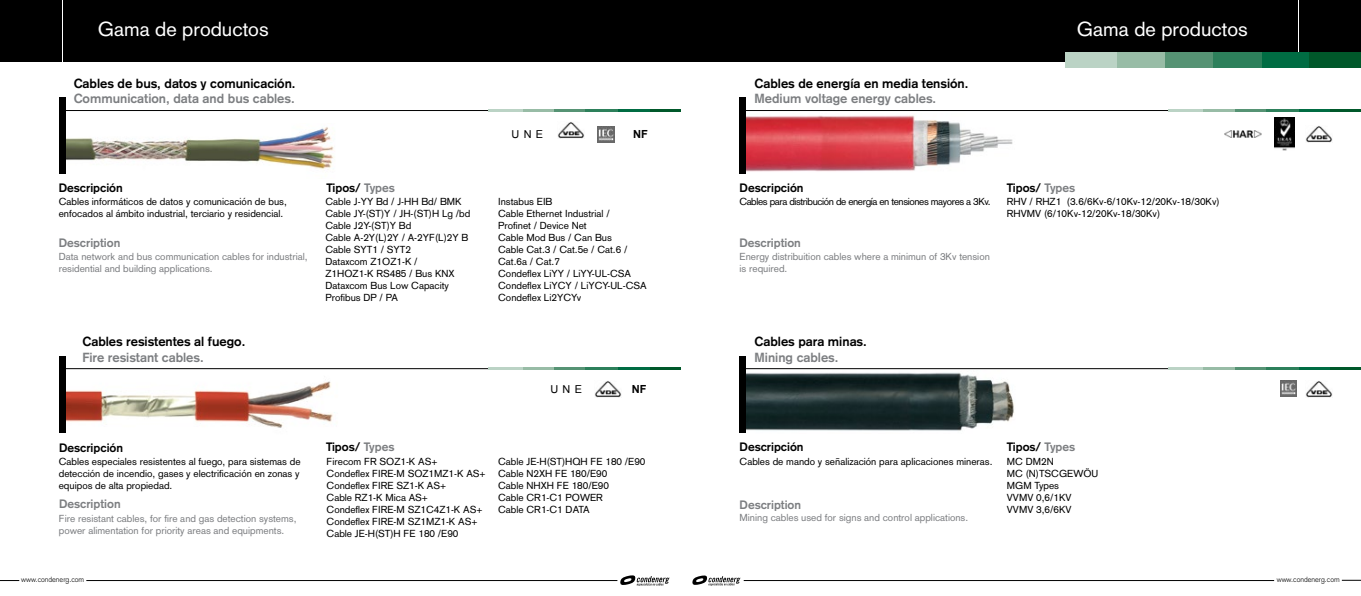
<style>
.page{position:relative;width:1361px;height:596px;background:#fff}
.page>*{position:absolute;margin:0;border:0;box-sizing:border-box;transform-origin:0 0}
.t1{font:20px "Akzidenz Grotesk";color:#fff}
.t2{font:700 13px "Akzidenz Grotesk";color:#000}
.t3{font:700 13px "Akzidenz Grotesk";color:#7c7e81}
.t4{font:700 12px "Akzidenz Grotesk";color:#000}
.t5{font:700 12px "Akzidenz Grotesk";color:#7c7e81}
.t6{font:700 11.1px "Arial";color:#000}
.t7{font:10.9px "Arial";letter-spacing:.4em;color:#000}
.t8{font:10px/12px "Akzidenz Grotesk";color:#000}
.t9{font:10px/12px "Akzidenz Grotesk";color:#7c7e81}
.t10{font:10px "Akzidenz Grotesk";letter-spacing:-.04em;color:#000}
.t11{font:300 7.4px "Akzidenz Grotesk";color:#000}
.s1{color:#7c7e81}
</style>
<div class="page">
<svg style="left:620px;top:575px;width:49px;height:10px"></svg>
<hr style="left:86px;top:580px;width:531px;height:1px;background:#000">
<svg style="left:0;top:580px;width:19px;height:1px"></svg>
<hr style="left:744px;top:580px;width:530px;height:1px;background:#000">
<svg style="left:1342px;top:579px;width:19px;height:1px"></svg>
<svg style="left:692px;top:575px;width:48px;height:10px"></svg>
<img style="left:595px;top:381px;width:27px;height:16px">
<img style="left:65px;top:369px;width:341px;height:64px">
<img style="left:743px;top:372px;width:271px;height:61px">
<img style="left:65px;top:123px;width:270px;height:51px">
<div style="left:63px;top:0;width:1234px;height:61px;background:#000"></div>
<img style="left:746px;top:115px;width:267px;height:57px">
<div style="left:1299px;top:0;width:62px;height:61px;background:#000"></div>
<hr style="left:61px;top:110px;width:619px;height:1px;background:#000">
<div style="left:1117px;top:52px;width:48px;height:15px;background:#98bca6"></div>
<div style="left:1065px;top:52px;width:52px;height:15px;background:#bbd3c5"></div>
<div style="left:1165px;top:52px;width:48px;height:15px;background:#569374"></div>
<div style="left:1308px;top:52px;width:53px;height:15px;background:#00582a"></div>
<div style="left:1261px;top:52px;width:48px;height:15px;background:#006c43"></div>
<div style="left:1213px;top:52px;width:48px;height:15px;background:#2d805b"></div>
<div style="left:59px;top:97px;width:6px;height:77px;background:#000"></div>
<hr style="left:743px;top:110px;width:618px;height:1px;background:#000">
<hr style="left:62px;top:368px;width:618px;height:1px;background:#000">
<hr style="left:742px;top:368px;width:619px;height:1px;background:#000">
<hr style="left:522px;top:109px;width:32px;height:3px;background:#98bca6">
<hr style="left:488px;top:109px;width:34px;height:3px;background:#bbd3c5">
<hr style="left:554px;top:109px;width:32px;height:3px;background:#569374">
<hr style="left:649px;top:109px;width:31px;height:3px;background:#00582a">
<hr style="left:618px;top:109px;width:31px;height:3px;background:#006c43">
<hr style="left:585px;top:109px;width:33px;height:3px;background:#2d805b">
<hr style="left:1202px;top:109px;width:32px;height:3px;background:#98bca6">
<hr style="left:1168px;top:109px;width:34px;height:3px;background:#bbd3c5">
<hr style="left:1234px;top:109px;width:32px;height:3px;background:#569374">
<hr style="left:1329px;top:109px;width:32px;height:3px;background:#00582a">
<hr style="left:1298px;top:109px;width:31px;height:3px;background:#006c43">
<hr style="left:1266px;top:109px;width:32px;height:3px;background:#2d805b">
<hr style="left:522px;top:367px;width:32px;height:3px;background:#98bca6">
<hr style="left:488px;top:367px;width:34px;height:3px;background:#bbd3c5">
<hr style="left:554px;top:367px;width:32px;height:3px;background:#569374">
<hr style="left:649px;top:367px;width:31px;height:3px;background:#00582a">
<hr style="left:618px;top:367px;width:31px;height:3px;background:#006c43">
<hr style="left:585px;top:367px;width:33px;height:3px;background:#2d805b">
<hr style="left:1202px;top:367px;width:32px;height:3px;background:#98bca6">
<hr style="left:1168px;top:367px;width:34px;height:3px;background:#bbd3c5">
<hr style="left:1234px;top:367px;width:32px;height:3px;background:#569374">
<hr style="left:1329px;top:367px;width:32px;height:3px;background:#00582a">
<hr style="left:1298px;top:367px;width:31px;height:3px;background:#006c43">
<hr style="left:1266px;top:367px;width:32px;height:3px;background:#2d805b">
<img style="left:557px;top:122px;width:27px;height:16px">
<img style="left:1305px;top:381px;width:27px;height:16px">
<img style="left:1305px;top:126px;width:27px;height:16px">
<img style="left:1274px;top:118px;width:20px;height:32px">
<div style="left:0;top:0;width:61px;height:61px;background:#000"></div>
<div style="left:59px;top:355px;width:6px;height:77px;background:#000"></div>
<div style="left:739px;top:355px;width:7px;height:77px;background:#000"></div>
<div style="left:739px;top:97px;width:7px;height:77px;background:#000"></div>
<img style="left:598px;top:126px;width:16px;height:16px">
<img style="left:1280px;top:380px;width:16px;height:16px">
<img style="left:1224px;top:130px;width:37px;height:8px">
<h1 class="t1" style="left:98px;top:17px;width:172px">Gama de productos</h1>
<h1 class="t1" style="left:1077px;top:17px;width:172px">Gama de productos</h1>
<h2 class="t2" style="left:74px;top:75px;width:223px">Cables de bus, datos y comunicación.</h2>
<h2 class="t3" style="left:74px;top:91px;width:222px">Communication, data and bus cables.</h2>
<h2 class="t2" style="left:754px;top:75px;width:215px">Cables de energía en media tensión.</h2>
<h2 class="t3" style="left:754px;top:91px;width:183px">Medium voltage energy cables.</h2>
<p class="t7" style="left:511px;top:128px;width:33px">UNE</p>
<p class="t6" style="left:633px;top:128px;width:16px">NF</p>
<p class="t4" style="left:59px;top:180px;width:66px">Descripción</p>
<p class="t4" style="left:326px;top:180px;width:70px">Tipos/ <span class="s1">Types</span></p>
<p class="t4" style="left:739px;top:180px;width:66px">Descripción</p>
<p class="t4" style="left:1007px;top:180px;width:70px">Tipos/ <span class="s1">Types</span></p>
<p class="t8" style="left:59px;top:195px;width:230px">Cables informáticos de datos y comunicación de bus, enfocados al ámbito industrial, terciario y residencial.</p>
<p class="t5" style="left:59px;top:235px;width:63px">Description</p>
<p class="t9" style="left:59px;top:250px;width:250px">Data network and bus communication cables for industrial, residential and building applications.</p>
<p class="t8" style="left:325px;top:195px;width:146px">Cable J-YY Bd / J-HH Bd/ BMK<br>Cable JY-(ST)Y / JH-(ST)H Lg /bd<br>Cable J2Y-(ST)Y Bd<br>Cable A-2Y(L)2Y / A-2YF(L)2Y B<br>Cable SYT1 / SYT2<br>Dataxcom Z1OZ1-K /<br>Z1HOZ1-K RS485 / Bus KNX<br>Dataxcom Bus Low Capacity<br>Profibus DP / PA</p>
<p class="t8" style="left:498px;top:195px;width:150px">Instabus EIB<br>Cable Ethernet Industrial /<br>Profinet / Device Net<br>Cable Mod Bus / Can Bus<br>Cable Cat.3 / Cat.5e / Cat.6 /<br>Cat.6a / Cat.7<br>Condeflex LiYY / LiYY-UL-CSA<br>Condeflex LiYCY / LiYCY-UL-CSA<br>Condeflex Li2YCYv</p>
<p class="t10" style="left:739px;top:195px;width:253px">Cables para distribución de energía en tensiones mayores a 3Kv.</p>
<p class="t5" style="left:739px;top:235px;width:63px">Description</p>
<p class="t9" style="left:739px;top:250px;width:252px">Energy distribuition cables where a minimun of 3Kv tension is required.</p>
<p class="t8" style="left:1007px;top:195px;width:214px">RHV / RHZ1 (3.6/6Kv-6/10Kv-12/20Kv-18/30Kv)<br>RHVMV (6/10Kv-12/20Kv-18/30Kv)</p>
<h2 class="t2" style="left:82px;top:334px;width:164px">Cables resistentes al fuego.</h2>
<h2 class="t3" style="left:82px;top:349px;width:123px">Fire resistant cables.</h2>
<h2 class="t2" style="left:754px;top:334px;width:114px">Cables para minas.</h2>
<h2 class="t3" style="left:754px;top:349px;width:85px">Mining cables.</h2>
<p class="t7" style="left:550px;top:382px;width:33px">UNE</p>
<p class="t6" style="left:632px;top:382px;width:16px">NF</p>
<p class="t4" style="left:59px;top:440px;width:66px">Descripción</p>
<p class="t4" style="left:326px;top:440px;width:70px">Tipos/ <span class="s1">Types</span></p>
<p class="t4" style="left:739px;top:440px;width:66px">Descripción</p>
<p class="t4" style="left:1007px;top:440px;width:70px">Tipos/ <span class="s1">Types</span></p>
<p class="t8" style="left:59px;top:454px;width:243px;text-align:justify">Cables especiales resistentes al fuego, para sistemas de detección de incendio, gases y electrificación en zonas y equipos de alta propiedad.</p>
<p class="t5" style="left:59px;top:496px;width:63px">Description</p>
<p class="t9" style="left:59px;top:511px;width:239px">Fire resistant cables, for fire and gas detection systems, power alimentation for priority areas and equipments.</p>
<p class="t8" style="left:326px;top:454px;width:160px">Firecom FR SOZ1-K AS+<br>Condeflex FIRE-M SOZ1MZ1-K AS+<br>Condeflex FIRE SZ1-K AS+<br>Cable RZ1-K Mica AS+<br>Condeflex FIRE-M SZ1C4Z1-K AS+<br>Condeflex FIRE-M SZ1MZ1-K AS+<br>Cable JE-H(ST)H FE 180 /E90</p>
<p class="t8" style="left:498px;top:454px;width:149px">Cable JE-H(ST)HQH FE 180 /E90</p>
<p class="t8" style="left:739px;top:454px;width:254px">Cables de mando y señalización para aplicaciones mineras.</p>
<p class="t8" style="left:498px;top:466px;width:112px">Cable N2XH FE 180/E90<br>Cable NHXH FE 180/E90<br>Cable CR1-C1 POWER<br>Cable CR1-C1 DATA</p>
<p class="t5" style="left:739px;top:497px;width:63px">Description</p>
<p class="t9" style="left:739px;top:511px;width:230px">Mining cables used for signs and control applications.</p>
<p class="t8" style="left:1007px;top:454px;width:93px">MC DM2N<br>MC (N)TSCGEWÖU<br>MGM Types<br>VVMV 0,6/1KV<br>VVMV 3,6/6KV</p>
<p class="t11" style="left:21px;top:575px;width:64px">www.condenerg.com</p>
<p class="t11" style="left:1276px;top:575px;width:64px">www.condenerg.com</p>
</div>
